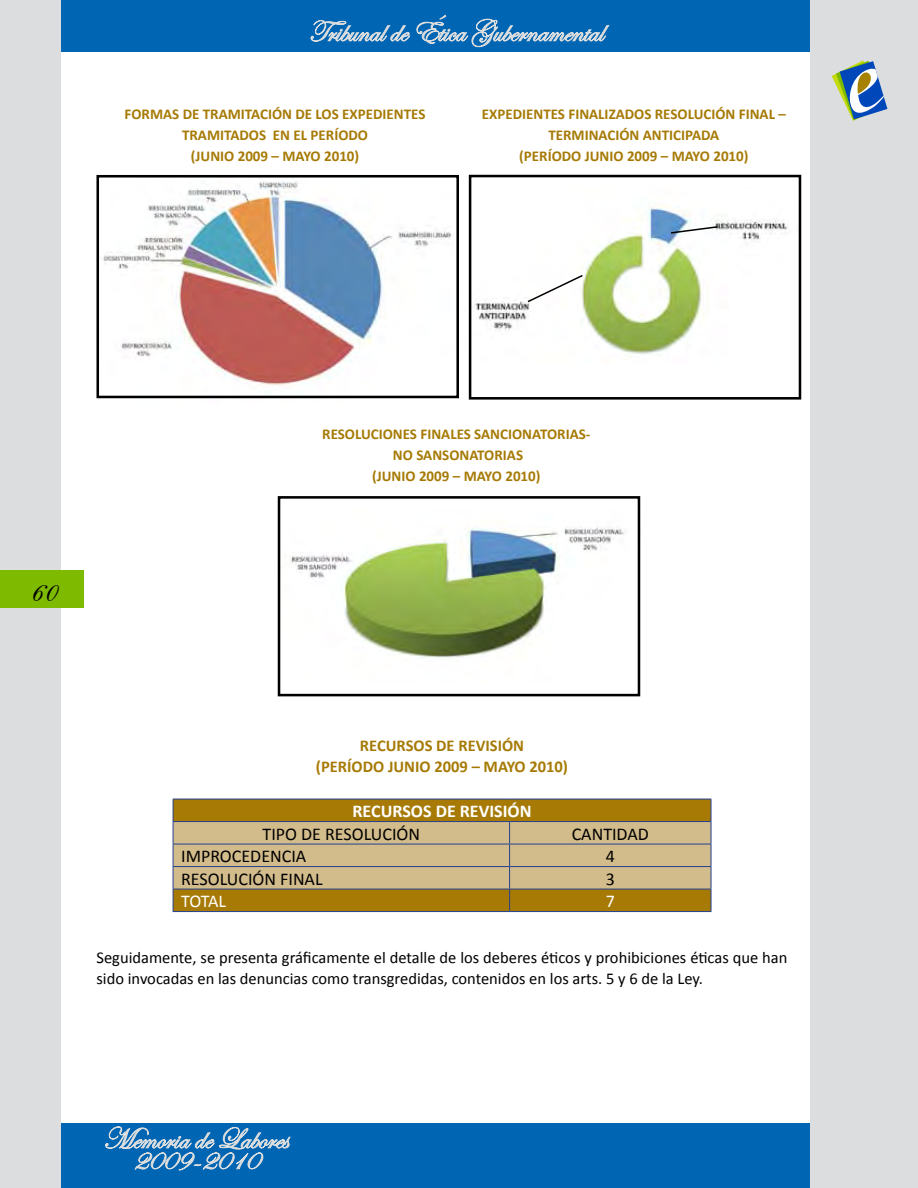
<style>
.page{position:relative;width:918px;height:1188px;background:#fff}
.page>*{position:absolute;margin:0;border:0;box-sizing:border-box;transform-origin:0 0}
.t1{font:33px "English 111 Vivace BT";color:#000}
.t2{font:18px "Calibri";color:#000}
.t3{font:700 18px/22.5px "Calibri";color:#fff}
.t4{font:18px "Calibri";letter-spacing:-.03em;color:#fff}
.t5{font:16.5px/21px "Calibri";color:#000}
.t6{font:700 16.5px/21px "Calibri";color:#a67a05;text-align:center}
.t7{font:700 15px/21px "Calibri";color:#a67a05;text-align:center}
.s1{font-weight:400;color:#000}
</style>
<div class="page">
<div style="left:3px;top:0;width:858px;height:52px;background:#0066b3"></div>
<div style="left:0;top:1124px;width:860px;height:64px;background:#0066b3"></div>
<div style="left:810px;top:0;width:108px;height:1188px;background:#dcddde"></div>
<div style="left:0;top:0;width:60px;height:1188px;background:#dcddde"></div>
<div style="left:0;top:570px;width:84px;height:38px;background:#7dba00"></div>
<svg style="left:832px;top:60px;width:55px;height:61px"></svg>
<svg style="left:105px;top:1127px;width:185px;height:43px"></svg>
<svg style="left:311px;top:15px;width:298px;height:33px"></svg>
<img style="left:96px;top:174px;width:359px;height:225px">
<img style="left:454px;top:188px;width:334px;height:175px">
<svg style="left:526px;top:274px;width:58px;height:30px"></svg>
<svg style="left:669px;top:225px;width:50px;height:10px"></svg>
<svg style="left:173px;top:799px;width:539px;height:113px;background:#ba9d58"></svg>
<hr style="left:173px;top:911px;width:337px;height:1px;background:#25408f">
<hr style="left:510px;top:911px;width:201px;height:1px;background:#25408f">
<div style="left:96px;top:175px;width:363px;height:223px;border:3px solid #000"></div>
<img style="left:290px;top:526px;width:335px;height:132px">
<div style="left:278px;top:496px;width:362px;height:200px;border:3px solid #000"></div>
<div style="left:469px;top:175px;width:332px;height:225px;border:3px solid #000"></div>
<p class="t7" style="left:125px;top:103px;width:302px">FORMAS DE TRAMITACIÓN DE LOS EXPEDIENTES<br>TRAMITADOS EN EL PERÍODO<br>(JUNIO 2009 – MAYO 2010)</p>
<p class="t7" style="left:482px;top:103px;width:306px">EXPEDIENTES FINALIZADOS RESOLUCIÓN FINAL –<br>TERMINACIÓN ANTICIPADA<br>(PERÍODO JUNIO 2009 – MAYO 2010)</p>
<p class="t1" style="left:32px;top:569px;width:28px">60</p>
<p class="t7" style="left:322px;top:423px;width:270px">RESOLUCIONES FINALES SANCIONATORIAS-<br>NO SANSONATORIAS<br>(JUNIO 2009 – MAYO 2010)</p>
<p class="t6" style="left:316px;top:734px;width:254px">RECURSOS DE REVISIÓN<br>(PERÍODO JUNIO 2009 – MAYO 2010)</p>
<p class="t3" style="left:263px;top:799px;width:270px;text-indent:90px">RECURSOS DE REVISIÓN<br><span class="s1">TIPO DE RESOLUCIÓN</span></p>
<p class="t2" style="left:572px;top:822px;width:79px">CANTIDAD</p>
<p class="t2" style="left:181px;top:845px;width:127px">IMPROCEDENCIA</p>
<p class="t2" style="left:606px;top:845px;width:11px">4</p>
<p class="t2" style="left:181px;top:867px;width:143px">RESOLUCIÓN FINAL</p>
<p class="t2" style="left:606px;top:867px;width:11px">3</p>
<p class="t4" style="left:181px;top:890px;width:47px">TOTAL</p>
<p class="t4" style="left:606px;top:890px;width:11px">7</p>
<p class="t5" style="left:96px;top:946px;width:693px">Seguidamente, se presenta gráficamente el detalle de los deberes éticos y prohibiciones éticas que han sido invocadas en las denuncias como transgredidas, contenidos en los arts. 5 y 6 de la Ley.</p>
</div>
